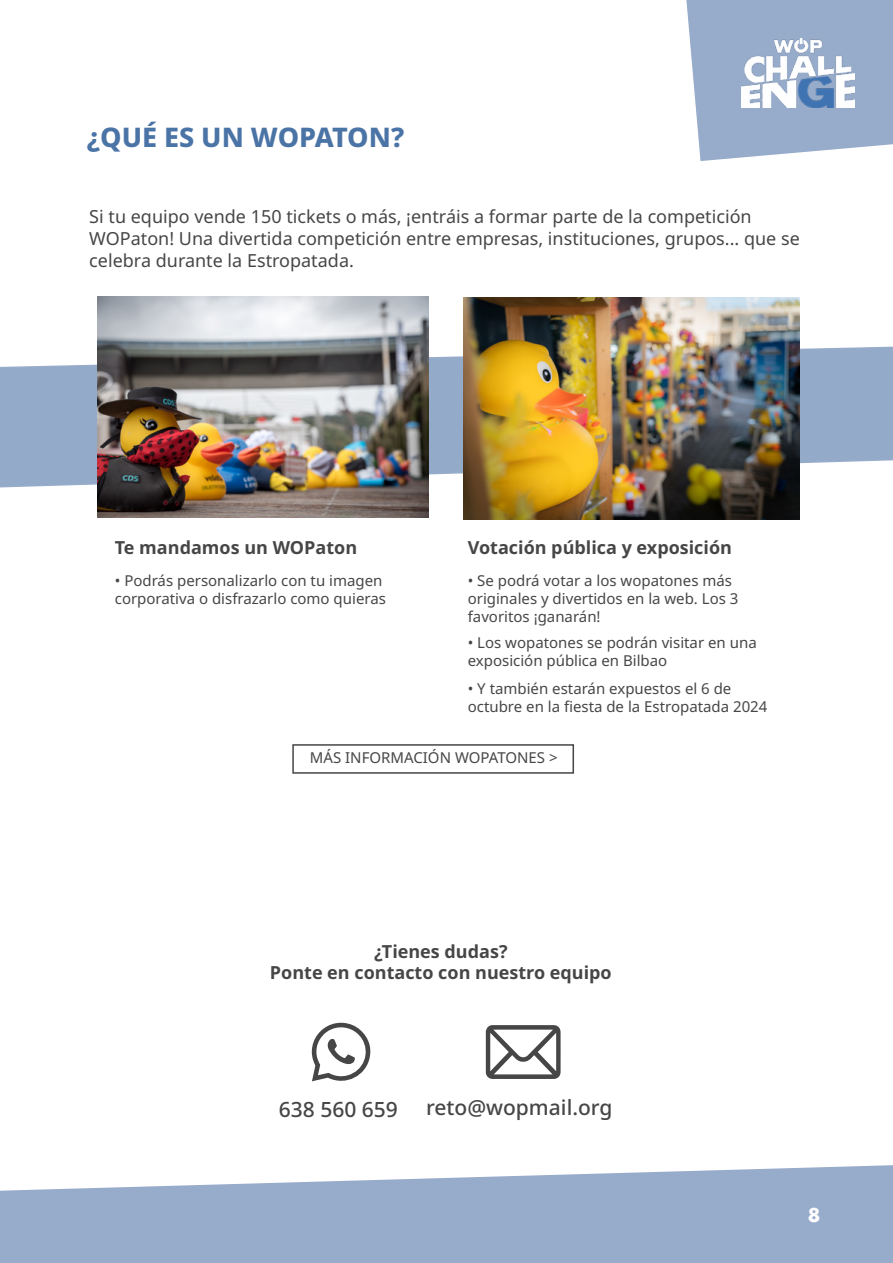
<style>
.page{position:relative;width:893px;height:1263px;background:#fff}
.page>*{position:absolute;margin:0;border:0;box-sizing:border-box;transform-origin:0 0}
.t1{font:800 27px "Noto Sans";color:#4b74a6}
.t2{font:500 21px "Noto Sans";color:#464646}
.t3{font:700 21px "Futura PT";color:#fff}
.t4{font:18px/21.6px "Noto Sans";color:#464646}
.t5{font:700 18px/21.6px "Noto Sans";color:#464646;text-align:center}
.t6{font:15px/18px "Noto Sans";color:#464646}
</style>
<div class="page">
<svg style="left:686px;top:0;width:207px;height:161px;background:#a3b4d1"></svg>
<svg style="left:0;top:1165px;width:893px;height:98px;background:#a4b6d1"></svg>
<img style="left:742px;top:38px;width:112px;height:69px">
<svg style="left:0;top:344px;width:893px;height:149px"></svg>
<svg style="left:312px;top:1023px;width:59px;height:59px"></svg>
<svg style="left:486px;top:1025px;width:75px;height:54px"></svg>
<img style="left:98px;top:297px;width:331px;height:221px">
<img style="left:463px;top:298px;width:336px;height:221px">
<div style="left:292px;top:744px;width:282px;height:30px;border:2px solid #464646"></div>
<h1 class="t1" style="left:87px;top:122px;width:319px">¿QUÉ ES UN WOPATON?</h1>
<p class="t4" style="left:89px;top:206px;width:712px">Si tu equipo vende 150 tickets o más, ¡entráis a formar parte de la competición<br>WOPaton! Una divertida competición entre empresas, instituciones, grupos... que se celebra durante la Estropatada.</p>
<p class="t5" style="left:115px;top:537px;width:244px">Te mandamos un WOPaton</p>
<p class="t6" style="left:115px;top:572px;width:273px">• Podrás personalizarlo con tu imagen corporativa o disfrazarlo como quieras</p>
<p class="t5" style="left:468px;top:537px;width:266px">Votación pública y exposición</p>
<p class="t6" style="left:468px;top:572px;width:272px">• Se podrá votar a los wopatones más originales y divertidos en la web. Los 3 favoritos ¡ganarán!</p>
<p class="t6" style="left:468px;top:633px;width:290px">• Los wopatones se podrán visitar en una exposición pública en Bilbao</p>
<p class="t6" style="left:468px;top:680px;width:301px">• Y también estarán expuestos el 6 de octubre en la fiesta de la Estropatada 2024</p>
<p class="t6" style="left:310px;top:749px;width:249px">MÁS INFORMACIÓN WOPATONES &gt;</p>
<p class="t5" style="left:270px;top:940px;width:343px">¿Tienes dudas?<br>Ponte en contacto con nuestro equipo</p>
<h2 class="t2" style="left:279px;top:1097px;width:121px">638 560 659</h2>
<h2 class="t2" style="left:426px;top:1095px;width:188px">reto@wopmail.org</h2>
<h2 class="t3" style="left:808px;top:1201px;width:14px">8</h2>
</div>
